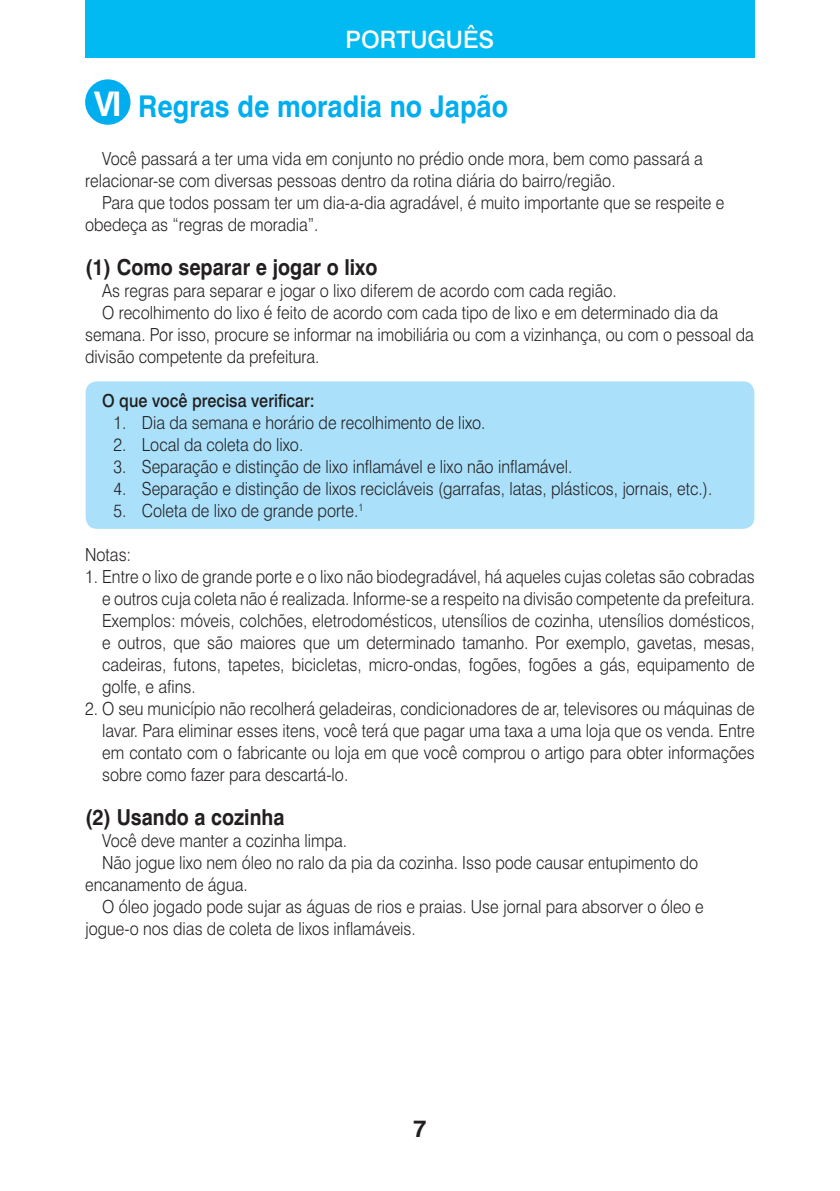
<style>
.page{position:relative;width:840px;height:1191px;background:#fff}
.page>*{position:absolute;margin:0;border:0;box-sizing:border-box;transform-origin:0 0}
.t1{font:700 30px "Swiss 721 BT";color:#00aeef;scale:.9 1}
.t2{font:500 24px "Swiss 721 BT";color:#fff}
.t3{font:700 24px "Swiss 721 BT";color:#231f20}
.t4{font:700 22px "Swiss 721 BT";color:#231f20;scale:.9 1}
.t5{font:300 18px/22px "Swiss 721 BT";color:#231f20;scale:.9 1}
.t6{font:500 18px "Swiss 721 BT";color:#231f20;scale:.9 1}
.s1{font-size:34px;color:#fff}
</style>
<div class="page">
<div style="left:85px;top:0;width:669px;height:57px;background:#00baf1"></div>
<div style="left:86px;top:381px;width:668px;height:148px;background:#aae0f9;border-radius:11px"></div>
<div style="left:85px;top:79px;width:45px;height:46px;background:#00aeef;border-radius:50%"></div>
<h2 class="t2" style="left:345px;top:24px;width:150px">PORTUGUÊS</h2>
<h1 class="t1" style="left:94px;top:88px;width:461px"><span class="s1">VI</span> Regras de moradia no Japão</h1>
<p class="t5" style="left:85px;top:147px;width:687px;text-indent:17px">Você passará a ter uma vida em conjunto no prédio onde mora, bem como passará a relacionar-se com diversas pessoas dentro da rotina diária do bairro/região.</p>
<p class="t5" style="left:85px;top:191px;width:711px;text-indent:17px">Para que todos possam ter um dia-a-dia agradável, é muito importante que se respeite e obedeça as “regras de moradia”.</p>
<p class="t4" style="left:85px;top:253px;width:326px">(1) Como separar e jogar o lixo</p>
<p class="t5" style="left:102px;top:279px;width:573px">As regras para separar e jogar o lixo diferem de acordo com cada região.</p>
<p class="t5" style="left:102px;top:301px;width:685px">O recolhimento do lixo é feito de acordo com cada tipo de lixo e em determinado dia da</p>
<p class="t5" style="left:85px;top:323px;width:744px">semana. Por isso, procure se informar na imobiliária ou com a vizinhança, ou com o pessoal da</p>
<p class="t5" style="left:85px;top:345px;width:262px">divisão competente da prefeitura.</p>
<p class="t6" style="left:102px;top:389px;width:238px">O que você precisa verificar:</p>
<p class="t5" style="left:113px;top:411px;width:414px">1. Dia da semana e horário de recolhimento de lixo.</p>
<p class="t5" style="left:113px;top:433px;width:212px">2. Local da coleta do lixo.</p>
<p class="t5" style="left:113px;top:455px;width:511px">3. Separação e distinção de lixo inflamável e lixo não inflamável.</p>
<p class="t5" style="left:113px;top:477px;width:666px">4. Separação e distinção de lixos recicláveis (garrafas, latas, plásticos, jornais, etc.).</p>
<p class="t5" style="left:113px;top:499px;width:279px">5. Coleta de lixo de grande porte.<sup>1</sup></p>
<p class="t5" style="left:85px;top:543px;width:53px">Notas:</p>
<p class="t5" style="left:102px;top:565px;width:726px;text-align:justify;text-indent:-17px">1. Entre o lixo de grande porte e o lixo não biodegradável, há aqueles cujas coletas são cobradas e outros cuja coleta não é realizada. Informe-se a respeito na divisão competente da prefeitura.<br>Exemplos: móveis, colchões, eletrodomésticos, utensílios de cozinha, utensílios domésticos, e outros, que são maiores que um determinado tamanho. Por exemplo, gavetas, mesas, cadeiras, futons, tapetes, bicicletas, micro-ondas, fogões, fogões a gás, equipamento de golfe, e afins.</p>
<p class="t5" style="left:102px;top:697px;width:726px;text-align:justify;text-indent:-17px">2. O seu município não recolherá geladeiras, condicionadores de ar, televisores ou máquinas de lavar. Para eliminar esses itens, você terá que pagar uma taxa a uma loja que os venda. Entre em contato com o fabricante ou loja em que você comprou o artigo para obter informações sobre como fazer para descartá-lo.</p>
<p class="t4" style="left:85px;top:803px;width:223px">(2) Usando a cozinha</p>
<p class="t5" style="left:102px;top:829px;width:273px">Você deve manter a cozinha limpa.</p>
<p class="t5" style="left:102px;top:851px;width:663px">Não jogue lixo nem óleo no ralo da pia da cozinha. Isso pode causar entupimento do</p>
<p class="t5" style="left:85px;top:873px;width:182px">encanamento de água.</p>
<p class="t5" style="left:102px;top:895px;width:669px">O óleo jogado pode sujar as águas de rios e praias. Use jornal para absorver o óleo e</p>
<p class="t5" style="left:85px;top:917px;width:369px">jogue-o nos dias de coleta de lixos inflamáveis.</p>
<h2 class="t3" style="left:413px;top:1114px;width:15px">7</h2>
</div>
